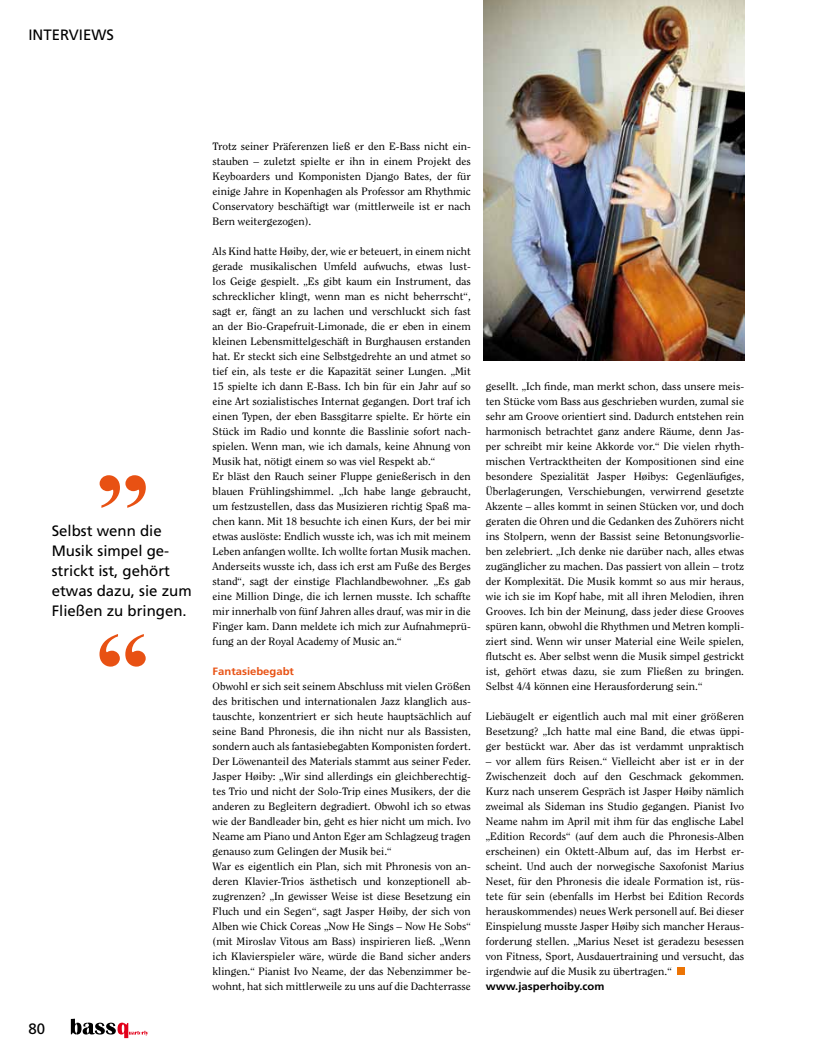
<style>
.page{position:relative;width:815px;height:1063px;background:#fff}
.page>*{position:absolute;margin:0;border:0;box-sizing:border-box;transform-origin:0 0}
.t1{font:700 100px/211.4px "Times New Roman";color:#e85113;scale:1.1 1}
.t2{font:15px/20px "Frutiger";color:#000}
.t3{font:10.62px/15px "Clearface Std";color:#000;text-align:justify;scale:1.06 1}
.t4{font:700 10.62px "Frutiger";color:#000;scale:1.06 1}
.t5{font:700 10.62px "Frutiger";color:#e85113;scale:1.06 1}
</style>
<div class="page">
<div style="left:677px;top:968px;width:7px;height:7px;background:#ec7405"></div>
<svg style="left:71px;top:1019px;width:77px;height:19px"></svg>
<img style="left:484px;top:0;width:260px;height:360px">
<h2 class="t2" style="left:28px;top:25px;width:87px">INTERVIEWS</h2>
<h1 class="t1" style="left:95px;top:349px;width:51px">„ “</h1>
<h2 class="t2" style="left:52px;top:520px;width:142px">Selbst wenn die<br>Musik simpel ge&shy;strickt ist, gehört etwas dazu, sie zum<br>Fließen zu bringen.</h2>
<h2 class="t2" style="left:28px;top:1019px;width:18px">80</h2>
<p class="t3" style="left:213px;top:139px;width:245px">Trotz seiner Präferenzen ließ er den E-Bass nicht ein&shy;stauben – zuletzt spielte er ihn in einem Projekt des Keyboarders und Komponisten Django Bates, der für einige Jahre in Kopenhagen als Professor am Rhythmic Conservatory beschäftigt war (mittlerweile ist er nach Bern weitergezogen).</p>
<p class="t3" style="left:213px;top:244px;width:245px;text-align:left">Als Kind hatte Høiby, der, wie er beteuert, in einem nicht gerade musikalischen Umfeld aufwuchs, etwas lust&shy;los Geige gespielt. „Es gibt kaum ein Instrument, das schrecklicher klingt, wenn man es nicht beherrscht“, sagt er, fängt an zu lachen und verschluckt sich fast an der Bio-Grapefruit-Limonade, die er eben in einem kleinen Lebensmittelgeschäft in Burghausen erstanden hat. Er steckt sich eine Selbstgedrehte an und atmet so tief ein, als teste er die Kapazität seiner Lungen. „Mit 15 spielte ich dann E-Bass. Ich bin für ein Jahr auf so eine Art sozialistisches Internat gegangen. Dort traf ich einen Typen, der eben Bassgitarre spielte. Er hörte ein Stück im Radio und konnte die Basslinie sofort nach&shy;spielen. Wenn man, wie ich damals, keine Ahnung von Musik hat, nötigt einem so was viel Respekt ab.“<br>Er bläst den Rauch seiner Fluppe genießerisch in den blauen Frühlingshimmel. „Ich habe lange gebraucht, um festzustellen, dass das Musizieren richtig Spaß ma&shy;chen kann. Mit 18 besuchte ich einen Kurs, der bei mir etwas auslöste: Endlich wusste ich, was ich mit meinem Leben anfangen wollte. Ich wollte fortan Musik machen.<br>Anderseits wusste ich, dass ich erst am Fuße des Berges stand“, sagt der einstige Flachlandbewohner. „Es gab eine Million Dinge, die ich lernen musste. Ich schaffte mir innerhalb von fünf Jahren alles drauf, was mir in die Finger kam. Dann meldete ich mich zur Aufnahmeprü&shy;fung an der Royal Academy of Music an.“</p>
<p class="t5" style="left:213px;top:665px;width:78px">Fantasiebegabt</p>
<p class="t3" style="left:213px;top:679px;width:245px;text-align:left">Obwohl er sich seit seinem Abschluss mit vielen Größen des britischen und internationalen Jazz klanglich aus&shy;tauschte, konzentriert er sich heute hauptsächlich auf seine Band Phronesis, die ihn nicht nur als Bassisten, sondern auch als fantasiebegabten Komponisten fordert.<br>Der Löwenanteil des Materials stammt aus seiner Feder.<br>Jasper Høiby: „Wir sind allerdings ein gleichberechtig&shy;tes Trio und nicht der Solo-Trip eines Musikers, der die anderen zu Begleitern degradiert. Obwohl ich so etwas wie der Bandleader bin, geht es hier nicht um mich. Ivo Neame am Piano und Anton Eger am Schlagzeug tragen genauso zum Gelingen der Musik bei.“<br>War es eigentlich ein Plan, sich mit Phronesis von an&shy;deren Klavier-Trios ästhetisch und konzeptionell ab&shy;zugrenzen? „In gewisser Weise ist diese Besetzung ein Fluch und ein Segen“, sagt Jasper Høiby, der sich von Alben wie Chick Coreas „Now He Sings – Now He Sobs“ (mit Miroslav Vitous am Bass) inspirieren ließ. „Wenn ich Klavierspieler wäre, würde die Band sicher anders klingen.“ Pianist Ivo Neame, der das Nebenzimmer be&shy;wohnt, hat sich mittlerweile zu uns auf die Dachterrasse</p>
<p class="t3" style="left:486px;top:379px;width:245px">gesellt. „Ich finde, man merkt schon, dass unsere meis&shy;ten Stücke vom Bass aus geschrieben wurden, zumal sie sehr am Groove orientiert sind. Dadurch entstehen rein harmonisch betrachtet ganz andere Räume, denn Jas&shy;per schreibt mir keine Akkorde vor.“ Die vielen rhyth&shy;mischen Vertracktheiten der Kompositionen sind eine besondere Spezialität Jasper Høibys: Gegenläufiges, Überlagerungen, Verschiebungen, verwirrend gesetzte Akzente – alles kommt in seinen Stücken vor, und doch geraten die Ohren und die Gedanken des Zuhörers nicht ins Stolpern, wenn der Bassist seine Betonungsvorlie&shy;ben zelebriert. „Ich denke nie darüber nach, alles etwas zugänglicher zu machen. Das passiert von allein – trotz der Komplexität. Die Musik kommt so aus mir heraus, wie ich sie im Kopf habe, mit all ihren Melodien, ihren Grooves. Ich bin der Meinung, dass jeder diese Grooves spüren kann, obwohl die Rhythmen und Metren kompli&shy;ziert sind. Wenn wir unser Material eine Weile spielen, flutscht es. Aber selbst wenn die Musik simpel gestrickt ist, gehört etwas dazu, sie zum Fließen zu bringen.<br>Selbst 4/4 können eine Herausforderung sein.“</p>
<p class="t3" style="left:486px;top:709px;width:245px">Liebäugelt er eigentlich auch mal mit einer größeren Besetzung? „Ich hatte mal eine Band, die etwas üppi&shy;ger bestückt war. Aber das ist verdammt unpraktisch</p>
<p class="t3" style="left:486px;top:754px;width:245px">– vor allem fürs Reisen.“ Vielleicht aber ist er in der Zwischenzeit doch auf den Geschmack gekommen.<br>Kurz nach unserem Gespräch ist Jasper Høiby nämlich zweimal als Sideman ins Studio gegangen. Pianist Ivo Neame nahm im April mit ihm für das englische Label „Edition Records“ (auf dem auch die Phronesis-Alben erscheinen) ein Oktett-Album auf, das im Herbst er&shy;scheint. Und auch der norwegische Saxofonist Marius Neset, für den Phronesis die ideale Formation ist, rüs&shy;tete für sein (ebenfalls im Herbst bei Edition Records herauskommendes) neues Werk personell auf. Bei dieser Einspielung musste Jasper Høiby sich mancher Heraus&shy;forderung stellen. „Marius Neset ist geradezu besessen von Fitness, Sport, Ausdauertraining und versucht, das irgendwie auf die Musik zu übertragen.“</p>
<p class="t4" style="left:486px;top:980px;width:113px">www.jasperhoiby.com</p>
</div>
